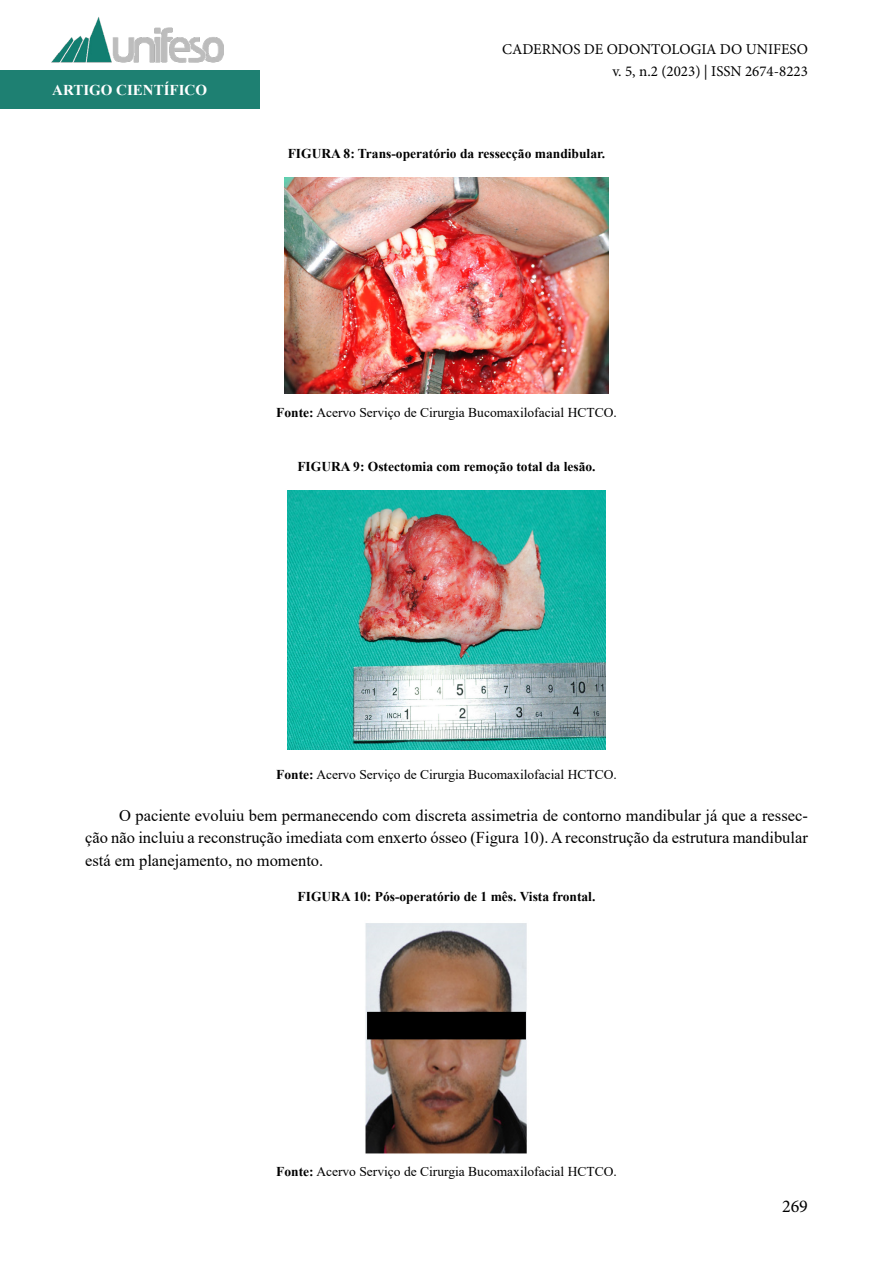
<style>
.page{position:relative;width:893px;height:1263px;background:#fff}
.page>*{position:absolute;margin:0;border:0;box-sizing:border-box;transform-origin:0 0}
.t1{font:18px "Minion Pro";color:#000}
.t2{font:16.5px/22.5px "Times New Roman";color:#000;text-align:justify}
.t3{font:15px/22.5px "Minion Pro";color:#000;text-align:right}
.t4{font:700 15px "Times New Roman";color:#fff}
.t5{font:13.5px "Times New Roman";color:#000}
.t6{font:700 13.5px "Times New Roman";color:#000}
.s1{font-weight:700}
</style>
<div class="page">
<div style="left:0;top:71px;width:259px;height:38px;background:#1e8072"></div>
<img style="left:51px;top:17px;width:173px;height:54px">
<img style="left:285px;top:177px;width:323px;height:217px">
<img style="left:288px;top:491px;width:317px;height:258px">
<img style="left:365px;top:923px;width:162px;height:231px">
<p class="t4" style="left:52px;top:79px;width:156px">ARTIGO CIENTÍFICO</p>
<p class="t3" style="left:502px;top:38px;width:307px">CADERNOS DE ODONTOLOGIA DO UNIFESO v. 5, n.2 (2023) | ISSN 2674-8223</p>
<p class="t6" style="left:288px;top:144px;width:319px">FIGURA 8: Trans-operatório da ressecção mandibular.</p>
<p class="t5" style="left:276px;top:403px;width:342px"><span class="s1">Fonte:</span> Acervo Serviço de Cirurgia Bucomaxilofacial HCTCO.</p>
<p class="t6" style="left:297px;top:457px;width:300px">FIGURA 9: Ostectomia com remoção total da lesão.</p>
<p class="t5" style="left:276px;top:765px;width:342px"><span class="s1">Fonte:</span> Acervo Serviço de Cirurgia Bucomaxilofacial HCTCO.</p>
<p class="t2" style="left:85px;top:803px;width:724px;text-indent:34px">O paciente evoluiu bem permanecendo com discreta assimetria de contorno mandibular já que a ressec&shy;ção não incluiu a reconstrução imediata com enxerto ósseo (Figura 10). A reconstrução da estrutura mandibular está em planejamento, no momento.</p>
<p class="t6" style="left:298px;top:887px;width:299px">FIGURA 10: Pós-operatório de 1 mês. Vista frontal.</p>
<p class="t5" style="left:276px;top:1162px;width:342px"><span class="s1">Fonte:</span> Acervo Serviço de Cirurgia Bucomaxilofacial HCTCO.</p>
<p class="t1" style="left:782px;top:1194px;width:27px">269</p>
</div>
